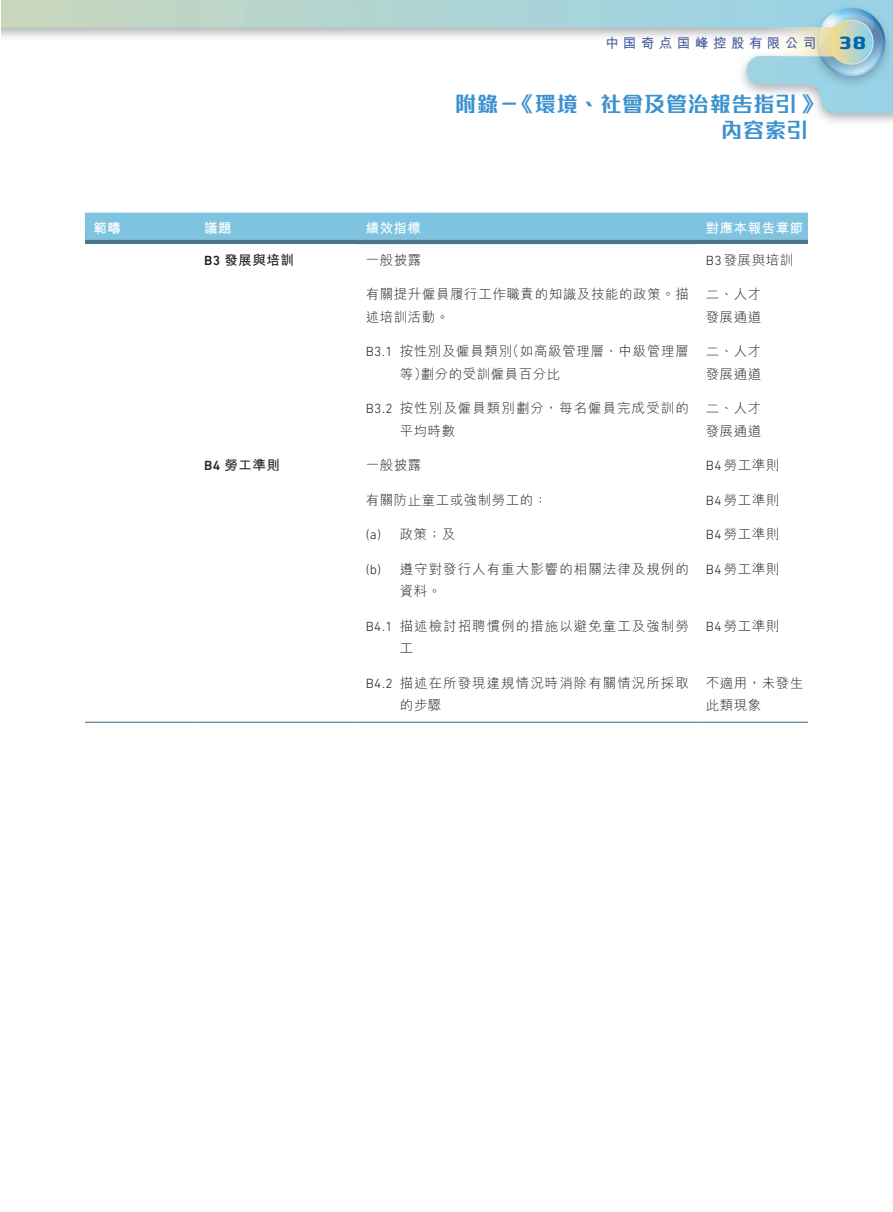
<style>
.page{position:relative;width:893px;height:1212px;background:#fff}
.page>*{position:absolute;margin:0;border:0;box-sizing:border-box;transform-origin:0 0}
.t1{font:700 21px "M Stiff Hei HK";letter-spacing:.04em;color:#3c92cf}
.t2{font:700 18px "Francker Pro";color:#0068a8}
._1__內文{font:300 13.5px/22.5px "M Hei HK";letter-spacing:.045em;color:#231f20}
._1__內文-2{font:300 13.5px "M Hei HK";letter-spacing:.075em;color:#231f20}
._1__內文-3{font:300 13.5px "DIN Next LT Pro";letter-spacing:.035em;color:#231f20}
._1__內文-4{font:700 13.5px "M Hei HK";letter-spacing:.035em;color:#fff}
._1__內文-5{font:700 13.5px "M Hei HK";letter-spacing:.035em;color:#231f20}
.t3{font:700 13.5px "M Hei HK";letter-spacing:.33em;color:#475a9b}
.s1{font-family:"DIN Next LT Pro";font-weight:500}
.s2{font-family:"DIN Next LT Pro"}
</style>
<div class="page">
<img style="left:1px;top:0;width:892px;height:722px">
<svg style="left:85px;top:213px;width:723px;height:31px;background:#77b9d4"></svg>
<svg style="left:85px;top:244px;width:723px;height:477px"></svg>
<hr style="left:85px;top:722px;width:111px;height:1px;background:#4a768a">
<hr style="left:196px;top:722px;width:161px;height:1px;background:#4a768a">
<hr style="left:357px;top:722px;width:340px;height:1px;background:#4a768a">
<hr style="left:697px;top:722px;width:111px;height:1px;background:#4a768a">
<p class="_1__內文-4" style="left:94px;top:219px;width:29px">範疇</p>
<p class="t3" style="left:605px;top:33px;width:213px">中国奇点国峰控股有限公司</p>
<h2 class="t2" style="left:839px;top:31px;width:29px">38</h2>
<h1 class="t1" style="left:513px;top:94px;width:307px">《環境、社會及管治報告指引《</h1>
<h1 class="t1" style="left:455px;top:94px;width:66px">附錄－</h1>
<h1 class="t1" style="left:721px;top:120px;width:88px">內容索引</h1>
<p class="_1__內文-4" style="left:204px;top:219px;width:29px">議題</p>
<p class="_1__內文-4" style="left:366px;top:219px;width:57px">績效指標</p>
<p class="_1__內文-4" style="left:706px;top:219px;width:99px">對應本報告章節</p>
<p class="_1__內文-5" style="left:204px;top:250px;width:91px"><span class="s1">B3</span> 發展與培訓</p>
<p class="_1__內文" style="left:366px;top:248px;width:57px">一般披露</p>
<p class="_1__內文" style="left:706px;top:248px;width:89px"><span class="s2">B3</span>發展與培訓</p>
<p class="_1__內文" style="left:366px;top:283px;width:325px">有關提升僱員履行工作職責的知識及技能的政策。描述培訓活動。</p>
<p class="_1__內文" style="left:706px;top:283px;width:57px">二、人才</p>
<p class="_1__內文" style="left:706px;top:305px;width:57px">發展通道</p>
<p class="_1__內文-3" style="left:366px;top:344px;width:28px">B3.1</p>
<p class="_1__內文" style="left:506px;top:340px;width:184px">（如高級管理層、中級管理層</p>
<p class="_1__內文" style="left:400px;top:340px;width:114px">按性別及僱員類別</p>
<p class="_1__內文" style="left:400px;top:362px;width:29px">等）</p>
<p class="_1__內文" style="left:421px;top:362px;width:141px">劃分的受訓僱員百分比</p>
<p class="_1__內文" style="left:706px;top:340px;width:57px">二、人才</p>
<p class="_1__內文" style="left:706px;top:362px;width:57px">發展通道</p>
<p class="_1__內文-5" style="left:204px;top:456px;width:77px"><span class="s1">B4</span> 勞工準則</p>
<p class="_1__內文-3" style="left:366px;top:401px;width:28px">B3.2</p>
<p class="_1__內文-2" style="left:400px;top:402px;width:291px">按性別及僱員類別劃分，每名僱員完成受訓的</p>
<p class="_1__內文" style="left:400px;top:419px;width:57px">平均時數</p>
<p class="_1__內文" style="left:366px;top:454px;width:57px">一般披露</p>
<p class="_1__內文" style="left:706px;top:397px;width:57px">二、人才</p>
<p class="_1__內文" style="left:706px;top:419px;width:57px">發展通道</p>
<p class="_1__內文" style="left:706px;top:454px;width:75px"><span class="s2">B4</span>勞工準則</p>
<p class="_1__內文" style="left:366px;top:488px;width:183px">有關防止童工或強制勞工的：</p>
<p class="_1__內文" style="left:706px;top:488px;width:75px"><span class="s2">B4</span>勞工準則</p>
<p class="_1__內文-3" style="left:366px;top:527px;width:17px">a( )</p>
<p class="_1__內文" style="left:400px;top:523px;width:57px">政策；及</p>
<p class="_1__內文" style="left:706px;top:523px;width:75px"><span class="s2">B4</span>勞工準則</p>
<p class="_1__內文-3" style="left:366px;top:562px;width:17px">b( )</p>
<p class="_1__內文-2" style="left:400px;top:562px;width:291px">遵守對發行人有重大影響的相關法律及規例的</p>
<p class="_1__內文" style="left:706px;top:557px;width:75px"><span class="s2">B4</span>勞工準則</p>
<p class="_1__內文" style="left:400px;top:580px;width:43px">資料。</p>
<p class="_1__內文-3" style="left:366px;top:619px;width:28px">B4.1</p>
<p class="_1__內文-2" style="left:400px;top:619px;width:291px">描述檢討招聘慣例的措施以避免童工及強制勞</p>
<p class="_1__內文" style="left:706px;top:614px;width:75px"><span class="s2">B4</span>勞工準則</p>
<p class="_1__內文" style="left:400px;top:637px;width:15px">工</p>
<p class="_1__內文-3" style="left:366px;top:676px;width:28px">B4.2</p>
<p class="_1__內文-2" style="left:400px;top:676px;width:291px">描述在所發現違規情況時消除有關情況所採取</p>
<p class="_1__內文" style="left:400px;top:694px;width:43px">的步驟</p>
<p class="_1__內文" style="left:706px;top:671px;width:99px">不適用，未發生</p>
<p class="_1__內文" style="left:706px;top:694px;width:57px">此類現象</p>
</div>
